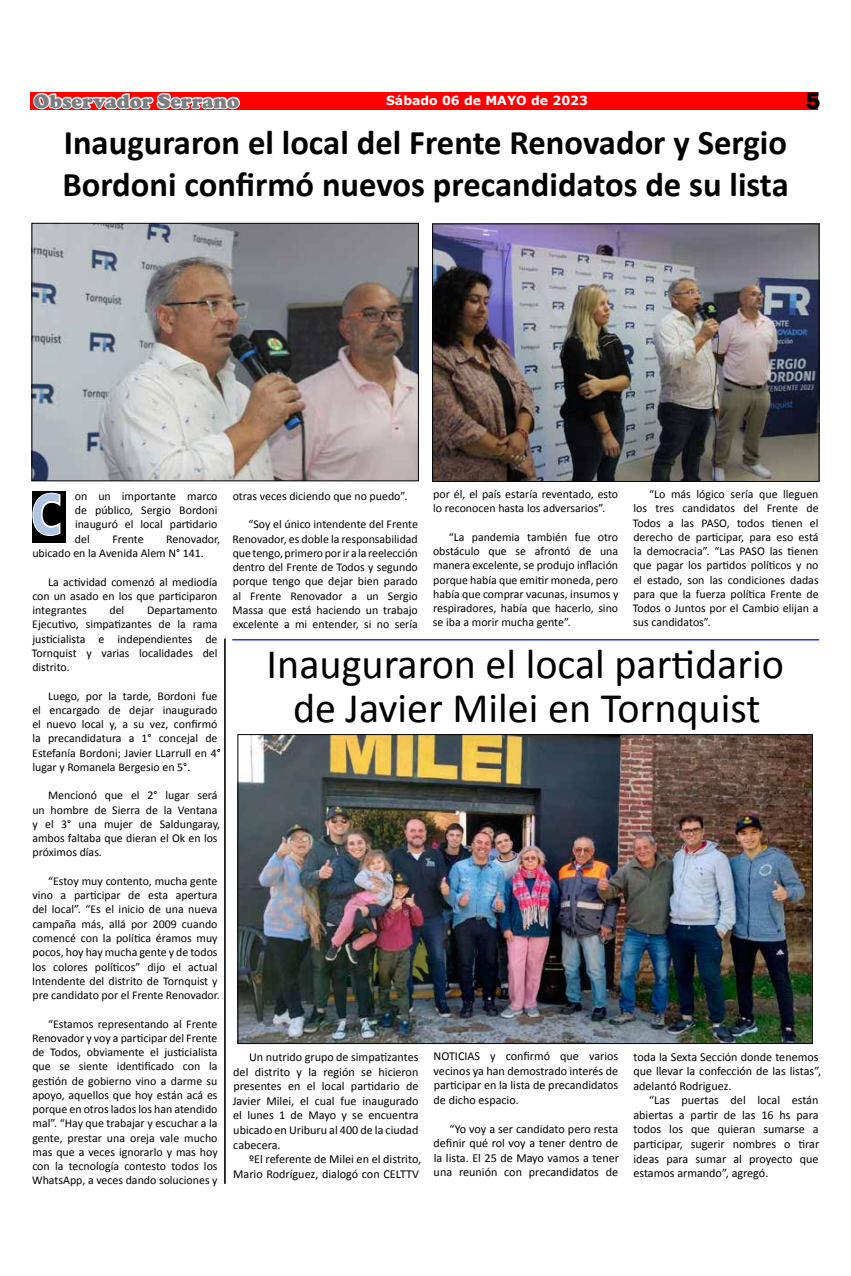
<style>
.page{position:relative;width:851px;height:1276px;background:#fff}
.page>*{position:absolute;margin:0;border:0;box-sizing:border-box;transform-origin:0 0}
.t1{font:700 56.25px "Ebrima";color:#afc5e1;scale:.83 1}
.t2{font:42.12px/43.8px "Calibri";color:#000;text-align:center}
.t3{font:700 34.62px/41.5px "Calibri";color:#000}
.t4{font:800 24.62px "Franklin Gothic";color:#000}
.t5{font:900 20px "Cooper";color:#7c7d80}
.t6{font:700 12.5px "Verdana";color:#fff}
.t7{font:12.12px/14.5px "Calibri";color:#000;text-align:justify}
.t8{font:11.88px/14.2px "Calibri";color:#000;text-align:justify}
</style>
<div class="page">
<div style="left:31px;top:92px;width:786px;height:18px;background:#f00"></div>
<svg style="left:31px;top:92px;width:210px;height:138px"></svg>
<hr style="left:225px;top:638px;width:1px;height:545px;background:#000">
<hr style="left:224px;top:638px;width:1px;height:545px;background:#000">
<div style="left:32px;top:491px;width:34px;height:51px;background:#000"></div>
<svg style="left:32px;top:492px;width:29px;height:44px"></svg>
<img style="left:34px;top:225px;width:382px;height:254px">
<div style="left:32px;top:223px;width:386px;height:258px;border:1px solid #000"></div>
<img style="left:434px;top:226px;width:383px;height:254px">
<div style="left:432px;top:224px;width:387px;height:258px;border:1px solid #000"></div>
<hr style="left:232px;top:639px;width:587px;height:1px;background:#00f">
<img style="left:239px;top:736px;width:571px;height:306px">
<h3 class="t5" style="left:34px;top:89px;width:207px">Observador Serrano</h3>
<p class="t6" style="left:386px;top:92px;width:203px">Sábado 06 de MAYO de 2023</p>
<h3 class="t4" style="left:805px;top:85px;width:16px">5</h3>
<h3 class="t3" style="left:62px;top:122px;width:727px">Inauguraron el local del Frente Renovador y Sergio<br>Bordoni confirmó nuevos precandidatos de su lista</h3>
<p class="t8" style="left:75px;top:489px;width:144px">on un importante marco de público, Sergio Bordoni inauguró el local partidario del</p>
<h1 class="t1" style="left:32px;top:472px;width:37px">C</h1>
<p class="t8" style="left:32px;top:531px;width:189px;text-indent:134px">Renovador, ubicado en la Avenida Alem N° 141.</p>
<p class="t8" style="left:32px;top:574px;width:187px;text-indent:16px">La actividad comenzó al mediodía con un asado en los que participaron integrantes</p>
<p class="t8" style="left:112px;top:531px;width:33px">Frente</p>
<p class="t8" style="left:109px;top:603px;width:16px">del</p>
<p class="t8" style="left:32px;top:603px;width:187px;text-indent:115px">Departamento Ejecutivo, simpatizantes de la rama justicialista e independientes de Tornquist y varias localidades del distrito.</p>
<p class="t8" style="left:32px;top:688px;width:190px;text-align:left;text-indent:16px">Luego, por la tarde, Bordoni fue el encargado de dejar inaugurado el nuevo local y, a su vez, confirmó la precandidatura a 1° concejal de Estefanía Bordoni; Javier LLarrull en 4° lugar y Romanela Bergesio en 5°.</p>
<p class="t8" style="left:32px;top:788px;width:189px;text-align:left;text-indent:16px">Mencionó que el 2° lugar será un hombre de Sierra de la Ventana y el 3° una mujer de Saldungaray, ambos faltaba que dieran el Ok en los próximos días.</p>
<p class="t8" style="left:32px;top:874px;width:189px;text-align:left;text-indent:16px">“Estoy muy contento, mucha gente vino a participar de esta apertura del local”. “Es el inicio de una nueva campaña más, allá por 2009 cuando comencé con la política éramos muy pocos, hoy hay mucha gente y de todos los colores políticos” dijo el actual Intendente del distrito de Tornquist y pre candidato por el Frente Renovador.</p>
<p class="t8" style="left:32px;top:1016px;width:187px;text-indent:16px">“Estamos representando al Frente Renovador y voy a participar del Frente de Todos, obviamente el justicialista que se siente identificado con la gestión de gobierno vino a darme su apoyo, aquellos que hoy están acá es porque en otros lados los han atendido mal”. “Hay que trabajar y escuchar a la gente, prestar una oreja vale mucho mas que a veces ignorarlo y mas hoy con la tecnología contesto todos los WhatsApp, a veces dando soluciones y</p>
<p class="t8" style="left:233px;top:489px;width:176px">otras veces diciendo que no puedo”.</p>
<p class="t8" style="left:232px;top:517px;width:187px;text-indent:16px">“Soy el único intendente del Frente Renovador, es doble la responsabilidad que tengo, primero por ir a la reelección dentro del Frente de Todos y segundo porque tengo que dejar bien parado al Frente Renovador a un Sergio Massa que está haciendo un trabajo excelente a mi entender, si no sería</p>
<p class="t8" style="left:433px;top:487px;width:186px">por él, el país estaría reventado, esto lo reconocen hasta los adversarios”.</p>
<p class="t8" style="left:433px;top:530px;width:187px;text-indent:16px">“La pandemia también fue otro obstáculo que se afrontó de una manera excelente, se produjo inflación porque había que emitir moneda, pero había que comprar vacunas, insumos y respiradores, había que hacerlo, sino se iba a morir mucha gente”.</p>
<p class="t8" style="left:632px;top:487px;width:187px;text-indent:16px">“Lo más lógico sería que lleguen los tres candidatos del Frente de Todos a las PASO, todos tienen el derecho de participar, para eso está la democracia”. “Las PASO las tienen que pagar los partidos políticos y no el estado, son las condiciones dadas para que la fuerza política Frente de Todos o Juntos por el Cambio elijan a sus candidatos”.</p>
<h2 class="t2" style="left:266px;top:642px;width:518px">Inauguraron el local partidario de Javier Milei en Tornquist</h2>
<p class="t7" style="left:233px;top:1050px;width:187px;text-indent:16px">Un nutrido grupo de simpatizantes del distrito y la región se hicieron presentes en el local partidario de Javier Milei, el cual fue inaugurado el lunes 1 de Mayo y se encuentra ubicado en Uriburu al 400 de la ciudad cabecera.</p>
<p class="t7" style="left:233px;top:1151px;width:189px;text-align:right">ºEl referente de Milei en el distrito,<br>Mario Rodríguez, dialogó con CELTTV</p>
<p class="t7" style="left:433px;top:1048px;width:186px">NOTICIAS y confirmó que varios vecinos ya han demostrado interés de participar en la lista de precandidatos de dicho espacio.</p>
<p class="t7" style="left:433px;top:1121px;width:187px;text-indent:16px">“Yo voy a ser candidato pero resta definir qué rol voy a tener dentro de la lista. El 25 de Mayo vamos a tener una reunión con precandidatos de</p>
<p class="t7" style="left:633px;top:1049px;width:189px;text-align:left">toda la Sexta Sección donde tenemos que llevar la confección de las listas”, adelantó Rodriguez.</p>
<p class="t7" style="left:633px;top:1093px;width:187px;text-indent:16px">“Las puertas del local están abiertas a partir de las 16 hs para todos los que quieran sumarse a participar, sugerir nombres o tirar ideas para sumar al proyecto que estamos armando”, agregó.</p>
</div>
